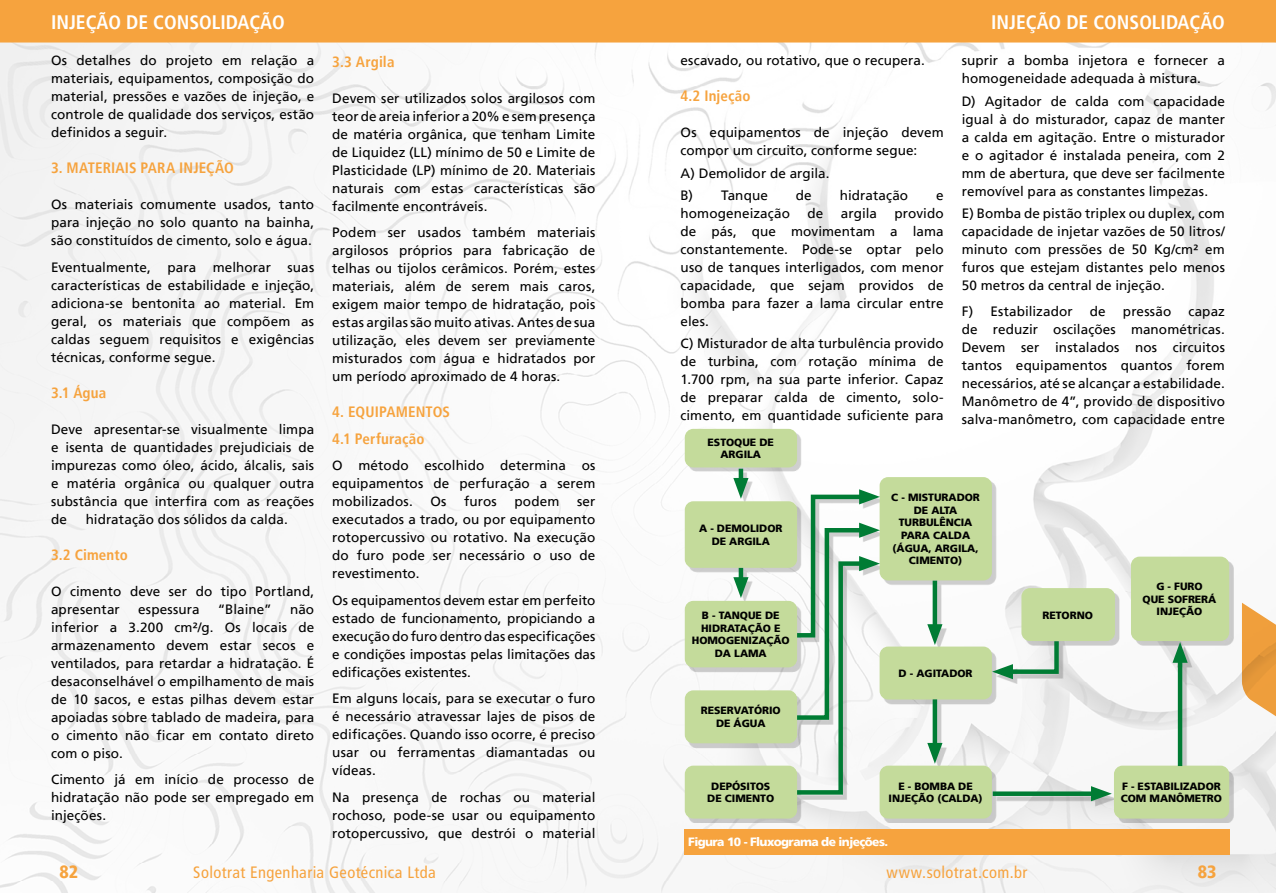
<style>
.page{position:relative;width:1276px;height:893px;background:#fff}
.page>*{position:absolute;margin:0;border:0;box-sizing:border-box;transform-origin:0 0}
.t1{font:700 condensed 19.5px "Frutiger LT";color:#fff}
.t2{font:900 condensed 18px "Frutiger LT";color:#f6a33e}
.t3{font:condensed 16.5px "Frutiger LT";letter-spacing:.025em;color:#f6a33e}
.t4{font:700 condensed 15px/26.5px "Frutiger LT";letter-spacing:.01em;color:#f6a33e}
.t5{font:13.5px/18px "Frutiger LT";letter-spacing:.005em;color:#000;text-align:justify}
.t6{font:900 12px "Frutiger LT";letter-spacing:-.05em;color:#fff}
.t7{font:900 10.5px/12.6px "Frutiger LT";letter-spacing:-.005em;color:#000;text-align:center}
</style>
<div class="page">
<img style="left:0;top:43px;width:1276px;height:850px">
<div style="left:0;top:0;width:1276px;height:43px;background:#f6a33e"></div>
<svg style="left:1242px;top:603px;width:34px;height:127px"></svg>
<div style="left:688px;top:432px;width:545px;height:391px;background:#000;opacity:.19"></div>
<div style="left:685px;top:429px;width:112px;height:38px;background:#c4db9b;border-radius:9px"></div>
<div style="left:685px;top:501px;width:112px;height:67px;background:#c4db9b;border-radius:9px"></div>
<div style="left:685px;top:601px;width:112px;height:66px;background:#c4db9b;border-radius:9px"></div>
<div style="left:685px;top:690px;width:112px;height:53px;background:#c4db9b;border-radius:9px"></div>
<div style="left:685px;top:766px;width:112px;height:53px;background:#c4db9b;border-radius:9px"></div>
<div style="left:879px;top:766px;width:113px;height:53px;background:#c4db9b;border-radius:9px"></div>
<div style="left:879px;top:647px;width:113px;height:52px;background:#c4db9b;border-radius:9px"></div>
<div style="left:1021px;top:588px;width:94px;height:53px;background:#c4db9b;border-radius:9px"></div>
<div style="left:1131px;top:557px;width:98px;height:84px;background:#c4db9b;border-radius:9px"></div>
<div style="left:1114px;top:766px;width:115px;height:53px;background:#c4db9b;border-radius:9px"></div>
<div style="left:879px;top:477px;width:113px;height:103px;background:#c4db9b;border-radius:9px"></div>
<div style="left:738px;top:469px;width:5px;height:17px;background:#007c34"></div>
<svg style="left:733px;top:478px;width:15px;height:21px"></svg>
<div style="left:738px;top:568px;width:5px;height:17px;background:#007c34"></div>
<svg style="left:733px;top:577px;width:15px;height:21px"></svg>
<div style="left:932px;top:581px;width:5px;height:51px;background:#007c34"></div>
<svg style="left:927px;top:624px;width:15px;height:21px"></svg>
<svg style="left:992px;top:637px;width:69px;height:42px"></svg>
<div style="left:932px;top:699px;width:5px;height:52px;background:#007c34"></div>
<svg style="left:927px;top:743px;width:15px;height:21px"></svg>
<div style="left:992px;top:791px;width:107px;height:5px;background:#007c34"></div>
<svg style="left:1091px;top:786px;width:20px;height:15px"></svg>
<div style="left:1177px;top:654px;width:5px;height:112px;background:#007c34"></div>
<svg style="left:1172px;top:642px;width:15px;height:21px"></svg>
<svg style="left:792px;top:489px;width:88px;height:308px"></svg>
<div style="left:684px;top:829px;width:546px;height:26px;background:#f6a33e"></div>
<h1 class="t1" style="left:51px;top:10px;width:235px">INJEÇÃO DE CONSOLIDAÇÃO</h1>
<h1 class="t1" style="left:991px;top:10px;width:235px">INJEÇÃO DE CONSOLIDAÇÃO</h1>
<p class="t5" style="left:51px;top:52px;width:265px">Os detalhes do projeto em relação a materiais, equipamentos, composição do material, pressões e vazões de injeção, e controle de qualidade dos serviços, estão definidos a seguir.</p>
<p class="t4" style="left:51px;top:155px;width:184px">3. MATERIAIS PARA INJEÇÃO</p>
<p class="t5" style="left:51px;top:196px;width:265px">Os materiais comumente usados, tanto para injeção no solo quanto na bainha, são constituídos de cimento, solo e água.</p>
<p class="t5" style="left:51px;top:258px;width:265px">Eventualmente, para melhorar suas características de estabilidade e injeção, adiciona-se bentonita ao material. Em geral, os materiais que compõem as caldas seguem requisitos e exigências técnicas, conforme segue.</p>
<p class="t4" style="left:51px;top:379px;width:57px">3.1 Água</p>
<p class="t5" style="left:51px;top:420px;width:265px">Deve apresentar-se visualmente limpa e isenta de quantidades prejudiciais de impurezas como óleo, ácido, álcalis, sais e matéria orgânica ou qualquer outra substância que interfira com as reações de</p>
<p class="t5" style="left:86px;top:510px;width:204px">hidratação dos sólidos da calda.</p>
<p class="t4" style="left:51px;top:541px;width:78px">3.2 Cimento</p>
<p class="t5" style="left:51px;top:582px;width:265px">O cimento deve ser do tipo Portland, apresentar</p>
<p class="t5" style="left:138px;top:600px;width:63px">espessura</p>
<p class="t5" style="left:218px;top:600px;width:55px">“Blaine”</p>
<p class="t5" style="left:51px;top:600px;width:265px;text-indent:239px">não inferior a 3.200 cm²/g. Os locais de armazenamento devem estar secos e ventilados, para retardar a hidratação. É desaconselhável o empilhamento de mais de 10 sacos, e estas pilhas devem estar apoiadas sobre tablado de madeira, para o cimento não ficar em contato direto com o piso.</p>
<p class="t5" style="left:51px;top:771px;width:265px">Cimento já em início de processo de hidratação não pode ser empregado em injeções.</p>
<p class="t4" style="left:332px;top:48px;width:64px">3.3 Argila</p>
<p class="t5" style="left:332px;top:89px;width:265px">Devem ser utilizados solos argilosos com teor de areia inferior a 20% e sem presença de matéria orgânica, que tenham Limite de Liquidez (LL) mínimo de 50 e Limite de Plasticidade (LP) mínimo de 20. Materiais naturais com estas características são facilmente encontráveis.</p>
<p class="t5" style="left:332px;top:223px;width:265px">Podem ser usados também materiais argilosos próprios para fabricação de telhas ou tijolos cerâmicos. Porém, estes materiais, além de serem mais caros, exigem maior tempo de hidratação, pois estas argilas são muito ativas. Antes de sua utilização, eles devem ser previamente misturados com água e hidratados por um período aproximado de 4 horas.</p>
<p class="t4" style="left:332px;top:399px;width:119px">4. EQUIPAMENTOS<br>4.1 Perfuração</p>
<p class="t5" style="left:332px;top:456px;width:265px">O método escolhido determina os equipamentos de perfuração a serem mobilizados.</p>
<p class="t5" style="left:430px;top:492px;width:18px">Os</p>
<p class="t5" style="left:464px;top:492px;width:34px">furos</p>
<p class="t5" style="left:514px;top:492px;width:46px">podem</p>
<p class="t5" style="left:332px;top:492px;width:265px;text-indent:245px">ser executados a trado, ou por equipamento rotopercussivo ou rotativo. Na execução do furo pode ser necessário o uso de revestimento.</p>
<p class="t5" style="left:332px;top:591px;width:265px">Os equipamentos devem estar em perfeito estado de funcionamento, propiciando a execução do furo dentro das especificações e condições impostas pelas limitações das edificações existentes.</p>
<p class="t5" style="left:332px;top:689px;width:265px">Em alguns locais, para se executar o furo é necessário atravessar lajes de pisos de edificações. Quando isso ocorre, é preciso usar ou ferramentas diamantadas ou vídeas.</p>
<p class="t5" style="left:332px;top:788px;width:265px">Na presença de rochas ou material rochoso, pode-se usar ou equipamento rotopercussivo, que destrói o material</p>
<p class="t5" style="left:680px;top:52px;width:246px">escavado, ou rotativo, que o recupera.</p>
<p class="t4" style="left:680px;top:83px;width:72px">4.2 Injeção</p>
<p class="t5" style="left:680px;top:124px;width:265px">Os equipamentos de injeção devem compor um circuito, conforme segue:</p>
<p class="t5" style="left:680px;top:162px;width:151px;line-height:22.2px">A) Demolidor de argila.<br>B) Tanque</p>
<p class="t5" style="left:796px;top:186px;width:17px">de</p>
<p class="t5" style="left:840px;top:186px;width:70px">hidratação</p>
<p class="t5" style="left:936px;top:186px;width:9px">e</p>
<p class="t5" style="left:680px;top:204px;width:265px;text-indent:214px">provido de pás, que movimentam a lama constantemente. Pode-se optar pelo uso de tanques interligados, com menor capacidade, que sejam providos de bomba para fazer a lama circular entre eles.</p>
<p class="t5" style="left:680px;top:334px;width:265px">C) Misturador de alta turbulência provido de turbina, com rotação mínima de 1.700 rpm, na sua parte inferior. Capaz de preparar calda de cimento, solo&shy;cimento, em quantidade suficiente para</p>
<p class="t5" style="left:680px;top:204px;width:111px">homogeneização</p>
<p class="t5" style="left:807px;top:204px;width:17px">de</p>
<p class="t5" style="left:841px;top:204px;width:38px">argila</p>
<p class="t7" style="left:707px;top:436px;width:68px">ESTOQUE DE<br>ARGILA</p>
<p class="t5" style="left:961px;top:52px;width:265px">suprir a bomba injetora e fornecer a homogeneidade adequada à mistura.</p>
<p class="t5" style="left:961px;top:92px;width:265px">D) Agitador de calda com capacidade igual à do misturador, capaz de manter a calda em agitação. Entre o misturador e o agitador é instalada peneira, com 2 mm de abertura, que deve ser facilmente removível para as constantes limpezas.</p>
<p class="t5" style="left:961px;top:204px;width:265px">E) Bomba de pistão triplex ou duplex, com capacidade de injetar vazões de 50 litros/ minuto com pressões de 50 Kg/cm² em furos que estejam distantes pelo menos 50 metros da central de injeção.</p>
<p class="t5" style="left:961px;top:303px;width:112px">F) Estabilizador</p>
<p class="t5" style="left:1090px;top:303px;width:17px">de</p>
<p class="t5" style="left:1123px;top:303px;width:50px">pressão</p>
<p class="t5" style="left:961px;top:303px;width:265px;text-indent:227px">capaz de reduzir oscilações manométricas.<br>Devem ser instalados nos circuitos tantos equipamentos quantos forem necessários, até se alcançar a estabilidade.<br>Manômetro de 4”, provido de dispositivo salva-manômetro, com capacidade entre</p>
<p class="t7" style="left:699px;top:522px;width:85px">A - DEMOLIDOR<br>DE ARGILA</p>
<p class="t7" style="left:692px;top:609px;width:99px">B - TANQUE DE<br>HIDRATAÇÃO E<br>HOMOGENIZAÇÃO<br>DA LAMA</p>
<p class="t7" style="left:701px;top:704px;width:81px">RESERVATÓRIO<br>DE ÁGUA</p>
<p class="t7" style="left:891px;top:491px;width:90px">C - MISTURADOR<br>DE ALTA<br>TURBULÊNCIA<br>PARA CALDA (ÁGUA, ARGILA,<br>CIMENTO)</p>
<p class="t7" style="left:898px;top:667px;width:75px">D - AGITADOR</p>
<p class="t7" style="left:707px;top:780px;width:68px">DEPÓSITOS<br>DE CIMENTO</p>
<p class="t7" style="left:888px;top:780px;width:96px">E - BOMBA DE<br>INJEÇÃO (CALDA)</p>
<p class="t6" style="left:688px;top:835px;width:201px">Figura 10 - Fluxograma de injeções.</p>
<p class="t7" style="left:1042px;top:608px;width:52px">RETORNO</p>
<p class="t7" style="left:1142px;top:580px;width:75px">G - FURO<br>QUE SOFRERÁ<br>INJEÇÃO</p>
<p class="t7" style="left:1121px;top:780px;width:103px;text-align:left">F - ESTABILIZADOR<br>COM MANÔMETRO</p>
<h2 class="t2" style="left:60px;top:861px;width:20px">82</h2>
<p class="t3" style="left:193px;top:863px;width:244px">Solotrat Engenharia Geotécnica Ltda</p>
<p class="t3" style="left:886px;top:863px;width:142px">www.solotrat.com.br</p>
<h2 class="t2" style="left:1197px;top:861px;width:20px">83</h2>
</div>
